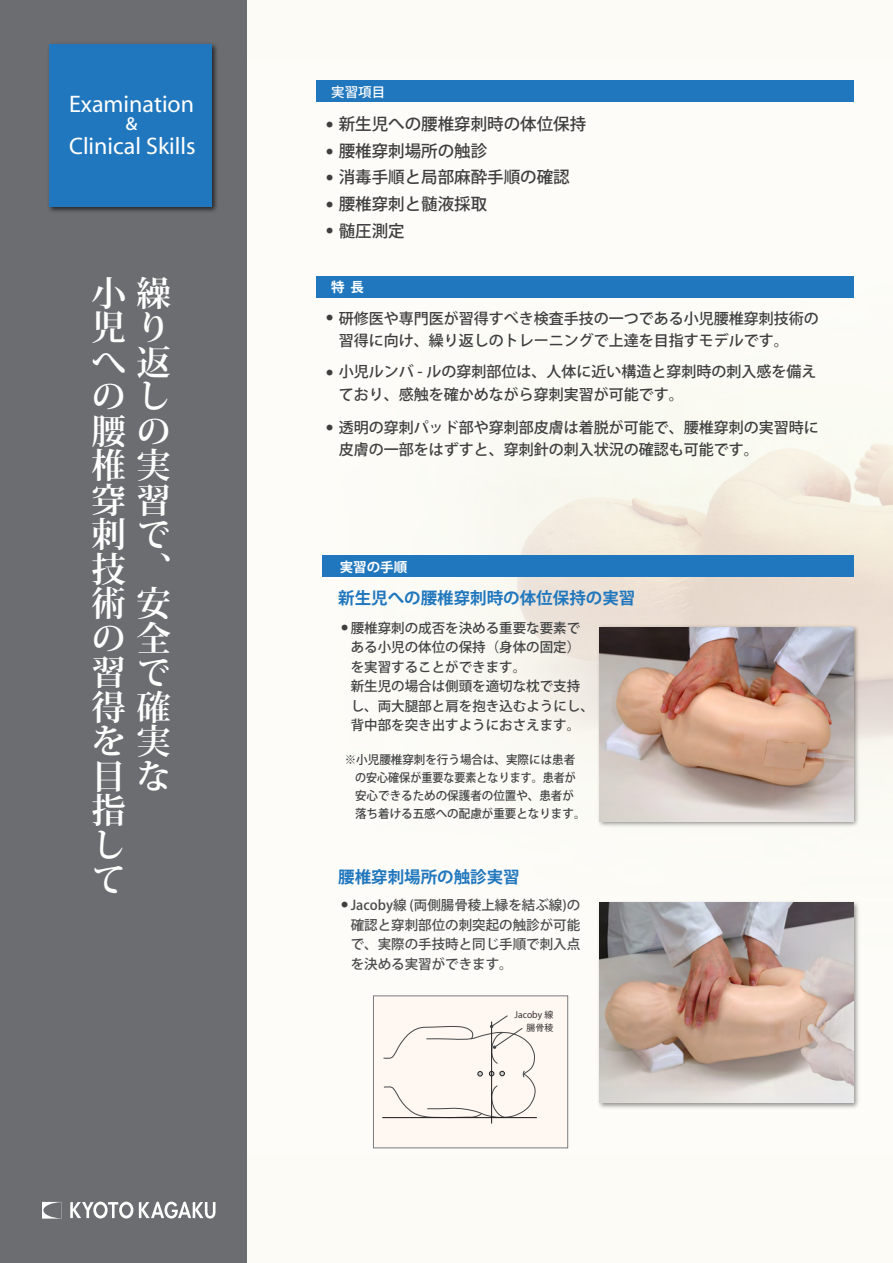
<style>
.page{position:relative;width:893px;height:1263px;background:#fcfbf5}
.page>*{position:absolute;margin:0;border:0;box-sizing:border-box;transform-origin:0 0}
.t1{font:700 34.5px/34.5px "Koz Min Pro";color:#fff}
.t2{font:24px "Myriad";color:#fff}
.t3{font:500 16.5px/26.5px "Koz Go Pro";color:#3e3e3f}
.t4{font:700 16.5px "Koz Go Pro";color:#2077bd}
.t5{font:500 16.5px "Koz Go Pro";color:#fff}
.t6{font:500 15px/22.5px "Koz Go Pro";color:#3e3e3f}
.t7{font:500 13.5px/19.5px "Koz Go Pro";color:#414243}
.t8{font:500 13.5px/19.5px "Koz Go Pro";color:#4b4c4d;text-align:justify}
.t9{font:700 13.5px "Koz Go Pro";color:#fff}
.t10{font:500 13.5px "Koz Go Pro";color:#fff}
.t11{font:500 12px/18px "Koz Go Pro";color:#414243;scale:.96 1}
.t12{font:8.85px/12.6px "Koz Go Pro";color:#231f20;text-align:right}
.t13{font:6.45px "Koz Go Pro";color:#3e3e3f}
</style>
<div class="page">
<img style="left:316px;top:80px;width:577px;height:1069px">
<div style="left:0;top:0;width:247px;height:1263px;background:#6c6d70"></div>
<svg style="left:42px;top:1202px;width:20px;height:16px"></svg>
<svg style="left:70px;top:1201px;width:63px;height:17px"></svg>
<svg style="left:139px;top:1201px;width:76px;height:17px"></svg>
<img style="left:49px;top:44px;width:168px;height:168px">
<div style="left:50px;top:45px;width:162px;height:162px;background:#2077bd"></div>
<div style="left:317px;top:81px;width:537px;height:21px;background:#2077bd"></div>
<div style="left:317px;top:276px;width:537px;height:22px;background:#2077bd"></div>
<div style="left:322px;top:555px;width:532px;height:22px;background:#2077bd"></div>
<div style="left:373px;top:996px;width:195px;height:152px;background:#fef7f2;border:1px solid #7a7c7f"></div>
<hr style="left:382px;top:1117px;width:155px;height:1px;background:#231f20">
<hr style="left:491px;top:1021px;width:1px;height:102px;background:#231f20">
<svg style="left:383px;top:1015px;width:154px;height:103px"></svg>
<img style="left:585px;top:618px;width:308px;height:246px">
<img style="left:600px;top:627px;width:253px;height:194px">
<img style="left:585px;top:897px;width:280px;height:228px">
<img style="left:600px;top:903px;width:253px;height:200px">
<p class="t2" style="left:69px;top:92px;width:127px">Examination</p>
<p class="t5" style="left:123px;top:113px;width:18px">＆</p>
<p class="t2" style="left:69px;top:134px;width:128px">Clinical Skills</p>
<p class="t1" style="left:91px;top:274px;width:80px">小繰児りへ返のし腰の椎実穿習刺で技、術安の全習で得確を実目な指<br>し<br>て</p>
<p class="t10" style="left:331px;top:83px;width:55px">実習項目</p>
<p class="t13" style="left:326px;top:121px;width:8px">●</p>
<p class="t13" style="left:326px;top:147px;width:8px">●</p>
<p class="t13" style="left:326px;top:174px;width:8px">●</p>
<p class="t13" style="left:326px;top:200px;width:8px">●</p>
<p class="t13" style="left:326px;top:227px;width:8px">●</p>
<p class="t3" style="left:339px;top:112px;width:249px">新生児への腰椎穿刺時の体位保持腰椎穿刺場所の触診<br>消毒手順と局部麻酔手順の確認腰椎穿刺と髄液採取<br>髄圧測定</p>
<p class="t9" style="left:331px;top:279px;width:34px">特 長</p>
<p class="t6" style="left:339px;top:308px;width:481px">研修医や専門医が習得すべき検査手技の一つである小児腰椎穿刺技術の習得に向け、繰り返しのトレーニングで上達を目指すモデルです。</p>
<p class="t6" style="left:339px;top:361px;width:479px">小児ルンバ - ルの穿刺部位は、人体に近い構造と穿刺時の刺入感を備えており、感触を確かめながら穿刺実習が可能です。</p>
<p class="t13" style="left:326px;top:313px;width:8px">●</p>
<p class="t13" style="left:326px;top:368px;width:8px">●</p>
<p class="t6" style="left:339px;top:417px;width:481px">透明の穿刺パッド部や穿刺部皮膚は着脱が可能で、腰椎穿刺の実習時に皮膚の一部をはずすと、穿刺針の刺入状況の確認も可能です。</p>
<p class="t13" style="left:326px;top:424px;width:8px">●</p>
<p class="t9" style="left:340px;top:558px;width:69px">実習の手順</p>
<p class="t4" style="left:338px;top:587px;width:298px">新生児への腰椎穿刺時の体位保持の実習</p>
<p class="t7" style="left:351px;top:619px;width:245px">腰椎穿刺の成否を決める重要な要素である小児の体位の保持（身体の固定）を実習することができます。<br>新生児の場合は側頭を適切な枕で支持し、両大腿部と肩を抱き込むようにし、背中部を突き出すようにおさえます。</p>
<p class="t11" style="left:355px;top:751px;width:242px;text-indent:-10px">※小児腰椎穿刺を行う場合は、実際には患者の安心確保が重要な要素となります。患者が安心できるための保護者の位置や、患者が落ち着ける五感への配慮が重要となります。</p>
<p class="t13" style="left:341px;top:623px;width:8px">●</p>
<p class="t4" style="left:338px;top:867px;width:183px">腰椎穿刺場所の触診実習</p>
<p class="t8" style="left:351px;top:896px;width:231px">Jacoby線 (両側腸骨稜上縁を結ぶ線)の確認と穿刺部位の刺突起の触診が可能で、実際の手技時と同じ手順で刺入点を決める実習ができます。</p>
<p class="t13" style="left:341px;top:900px;width:8px">●</p>
<p class="t12" style="left:515px;top:1009px;width:40px">Jacoby 線腸骨稜</p>
</div>
